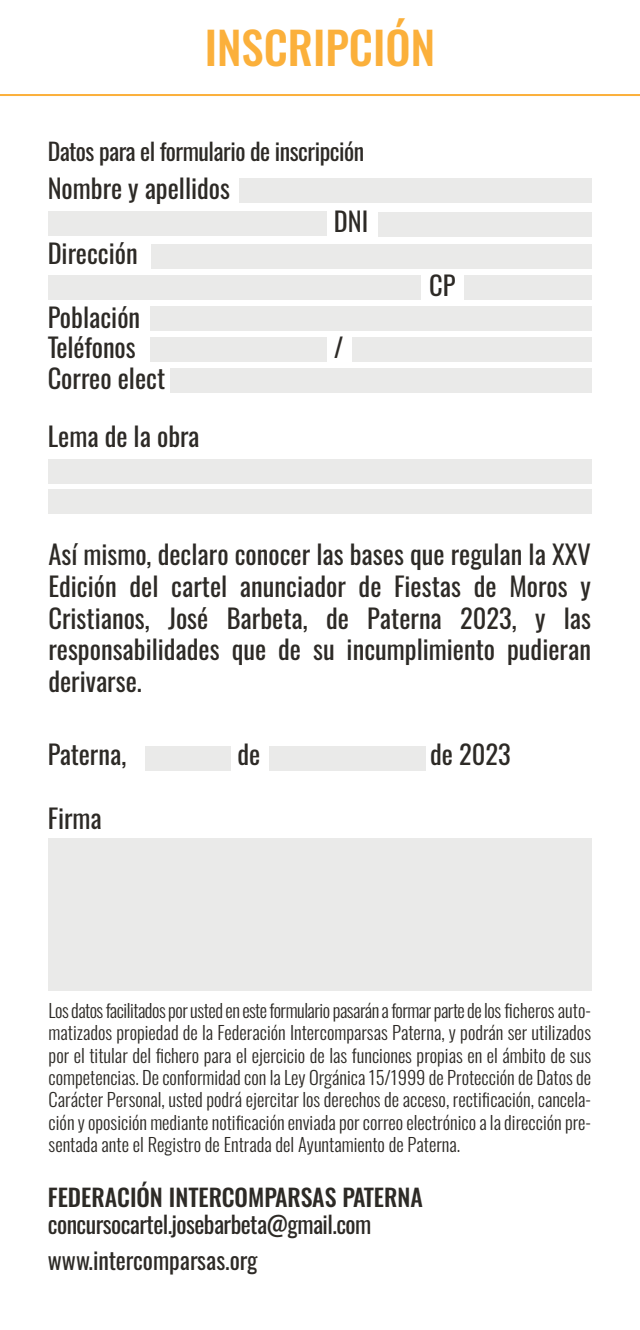
<style>
.page{position:relative;width:640px;height:1330px;background:#fff}
.page>*{position:absolute;margin:0;border:0;box-sizing:border-box;transform-origin:0 0}
.t1{font:500 44.8px "Oswald";color:#fbb03b}
.t2{font:26.5px/31.8px "Oswald";color:#2d2a26}
.t3{font:23.8px/36.2px "Oswald";letter-spacing:-.02em;color:#2d2a26}
.t4{font:500 23.8px "Oswald";color:#2d2a26}
.t5{font:300 18.5px/22.3px "Oswald";color:#2d2a26;text-align:justify}
</style>
<div class="page">
<div style="left:239px;top:178px;width:353px;height:24px;background:#eaeae9"></div>
<div style="left:152px;top:244px;width:440px;height:24px;background:#eaeae9"></div>
<div style="left:151px;top:307px;width:441px;height:24px;background:#eaeae9"></div>
<div style="left:171px;top:369px;width:421px;height:24px;background:#eaeae9"></div>
<div style="left:48px;top:459px;width:544px;height:25px;background:#eaeae9"></div>
<div style="left:48px;top:489px;width:544px;height:25px;background:#eaeae9"></div>
<div style="left:151px;top:338px;width:176px;height:24px;background:#eaeae9"></div>
<div style="left:145px;top:746px;width:85px;height:24px;background:#eaeae9"></div>
<div style="left:269px;top:746px;width:157px;height:24px;background:#eaeae9"></div>
<div style="left:48px;top:839px;width:544px;height:152px;background:#eaeae9"></div>
<div style="left:353px;top:338px;width:239px;height:24px;background:#eaeae9"></div>
<div style="left:464px;top:276px;width:128px;height:24px;background:#eaeae9"></div>
<div style="left:48px;top:275px;width:372px;height:25px;background:#eaeae9"></div>
<div style="left:379px;top:212px;width:213px;height:24px;background:#eaeae9"></div>
<div style="left:48px;top:212px;width:278px;height:24px;background:#eaeae9"></div>
<hr style="left:0;top:94px;width:640px;height:2px;background:#fbb03b">
<h1 class="t1" style="left:205px;top:25px;width:232px">INSCRIPCIÓN</h1>
<p class="t3" style="left:48px;top:131px;width:318px">Datos para el formulario de inscripción</p>
<h2 class="t2" style="left:48px;top:169px;width:184px">Nombre y apellidos</h2>
<h2 class="t2" style="left:334px;top:203px;width:36px">DNI</h2>
<h2 class="t2" style="left:48px;top:235px;width:92px">Dirección</h2>
<h2 class="t2" style="left:48px;top:299px;width:94px;line-height:29.8px">Población<br>Teléfonos</h2>
<h2 class="t2" style="left:48px;top:347px;width:153px;line-height:57.6px">Correo elect<br>Lema de la obra</h2>
<h2 class="t2" style="left:334px;top:328px;width:11px">/</h2>
<h2 class="t2" style="left:429px;top:267px;width:28px">CP</h2>
<h2 class="t2" style="left:48px;top:535px;width:544px;text-align:justify">Así mismo, declaro conocer las bases que regulan la XXV Edición del cartel anunciador de Fiestas de Moros y Cristianos, José Barbeta, de Paterna 2023, y las responsabilidades que de su incumplimiento pudieran derivarse.</h2>
<h2 class="t2" style="left:48px;top:736px;width:80px">Paterna,</h2>
<h2 class="t2" style="left:237px;top:736px;width:24px">de</h2>
<h2 class="t2" style="left:430px;top:736px;width:82px">de 2023</h2>
<h2 class="t2" style="left:48px;top:799px;width:56px">Firma</h2>
<p class="t5" style="left:49px;top:997px;width:544px">Los datosfacilitados por usted en esteformulario pasarán aformar parte delos ficheros auto&shy;matizados propiedad de la Federación Intercomparsas Paterna, y podrán ser utilizados por el titular del fichero para el ejercicio de las funciones propias en el ámbito de sus competencias. De conformidad con la Ley Orgánica 15/1999 de Protección de Datos de Carácter Personal, usted podrá ejercitar los derechos de acceso, rectificación, cancela&shy;ción y oposición mediante notificación enviada por correo electrónico a la dirección pre&shy;sentada ante el Registro de Entrada del Ayuntamiento de Paterna.</p>
<p class="t4" style="left:48px;top:1185px;width:377px">FEDERACIÓN INTERCOMPARSAS PATERNA</p>
<p class="t3" style="left:48px;top:1203px;width:325px">concursocartel.josebarbeta@gmail.com www.intercomparsas.org</p>
</div>
